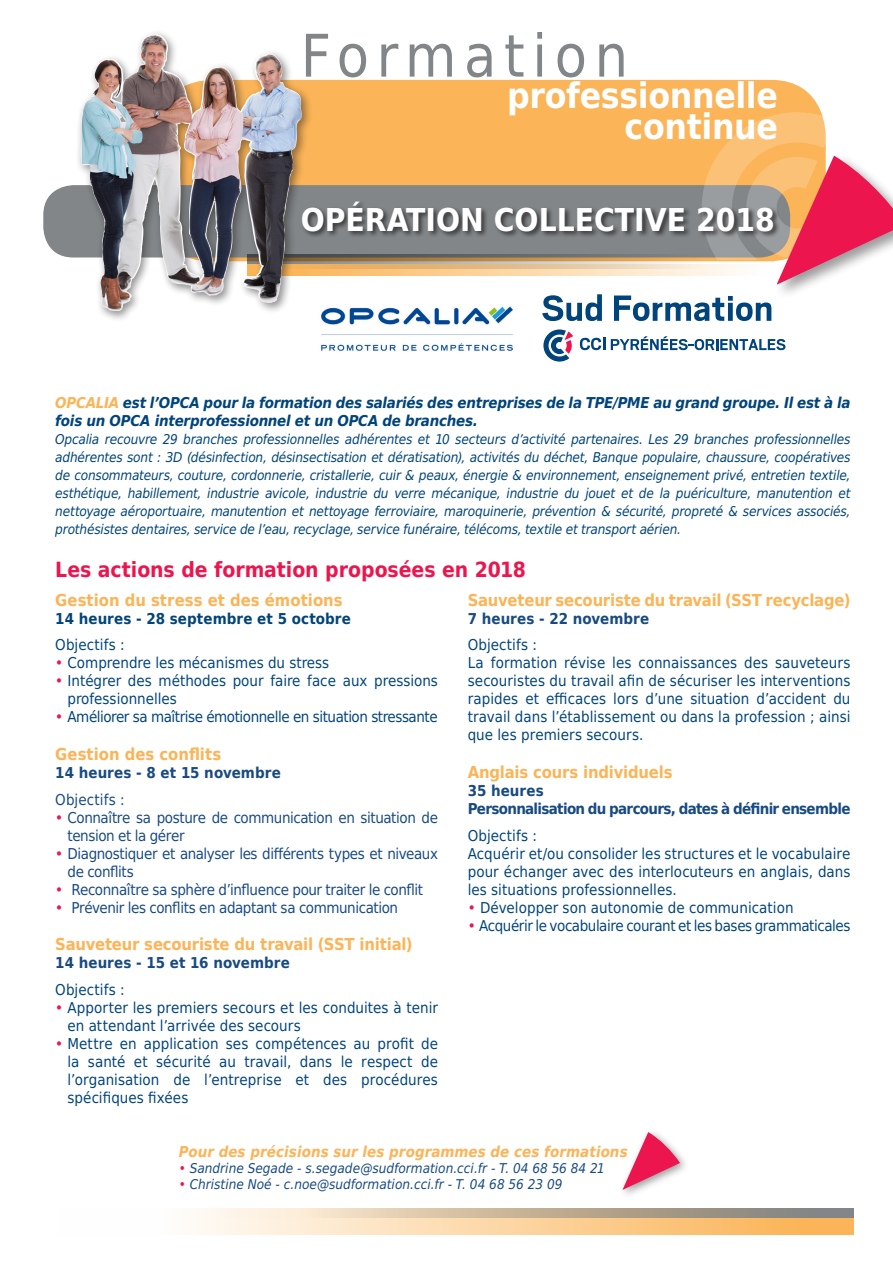
<style>
.page{position:relative;width:893px;height:1263px;background:#fff}
.page>*{position:absolute;margin:0;border:0;box-sizing:border-box;transform-origin:0 0}
.t1{font:58.8px "DejaVu Sans Condensed";letter-spacing:.13em;color:#828688}
.t2{font:700 35.25px "DejaVu Sans Condensed";letter-spacing:-.01em;color:#fff}
.t3{font:700 31.5px "DejaVu Sans Condensed";color:#fff}
.t4{font:700 21px "DejaVu Sans Condensed";letter-spacing:-.005em;color:#ed154e}
.t5{font:700 16.5px "DejaVu Sans Condensed";letter-spacing:-.01em;color:#fbb457}
.t6{font:15px/18px "DejaVu Sans Condensed";color:#00447b;text-align:justify}
.t7{font:15px/18px "DejaVu Sans Condensed";letter-spacing:-.025em;color:#184a82}
.t8{font:italic 700 15px/18px "DejaVu Sans Condensed";letter-spacing:-.015em;color:#00447b}
.t9{font:15px "DejaVu Sans Condensed";letter-spacing:-.03em;color:#00447b}
.t10{font:700 15px "DejaVu Sans Condensed";letter-spacing:-.01em;color:#184a82}
.t11{font:700 15px "DejaVu Sans Condensed";letter-spacing:-.045em;color:#184a82}
.t12{font:italic 700 15px "DejaVu Sans Condensed";color:#fbb457}
.t13{font:700 15px "DejaVu Sans Condensed";letter-spacing:.005em;color:#00447b}
.t14{font:15px "DejaVu Sans Condensed";letter-spacing:.005em;color:#184a82}
.t15{font:italic 13.5px/18px "DejaVu Sans Condensed";letter-spacing:-.015em;color:#00447b;text-align:justify}
.t16{font:italic 13.5px "DejaVu Sans Condensed";color:#184a82}
.s1{color:#fbb457}
.s2{color:#ed154e}
</style>
<div class="page">
<div style="left:156px;top:80px;width:670px;height:181px;background:#fbb457;border-radius:55px"></div>
<div style="left:43px;top:185px;width:747px;height:72px;background:#828688;border-radius:30px"></div>
<svg style="left:313px;top:254px;width:389px;height:10px;background:#a18e74"></svg>
<svg style="left:313px;top:264px;width:389px;height:12px;background:#f4ce9c"></svg>
<div style="left:76px;top:29px;width:237px;height:293px;background:#231f20;opacity:.5"></div>
<img style="left:80px;top:34px;width:77px;height:277px">
<svg style="left:542px;top:294px;width:60px;height:27px"></svg>
<svg style="left:614px;top:295px;width:157px;height:26px"></svg>
<svg style="left:580px;top:338px;width:25px;height:12px"></svg>
<svg style="left:611px;top:336px;width:174px;height:14px"></svg>
<svg style="left:543px;top:329px;width:30px;height:33px"></svg>
<div style="left:774px;top:153px;width:119px;height:147px;background:#231f20;opacity:.45"></div>
<svg style="left:702px;top:112px;width:191px;height:172px"></svg>
<img style="left:321px;top:306px;width:192px;height:45px">
<div style="left:301px;top:199px;width:479px;height:39px;background:#231f20;opacity:.75"></div>
<div style="left:57px;top:1209px;width:797px;height:26px;background:linear-gradient(to right,#fff,#fbb04f)"></div>
<svg style="left:220px;top:1209px;width:634px;height:9px;background:#c2b5a1"></svg>
<div style="left:618px;top:1128px;width:72px;height:72px;background:#231f20;opacity:.45"></div>
<svg style="left:623px;top:1132px;width:57px;height:58px"></svg>
<p class="t1" style="left:301px;top:8px;width:329px">Formation</p>
<p class="t2" style="left:507px;top:66px;width:272px">professionnelle</p>
<p class="t2" style="left:625px;top:98px;width:155px">continue</p>
<p class="t3" style="left:301px;top:194px;width:476px">OPÉRATION COLLECTIVE 2018</p>
<p class="t8" style="left:55px;top:393px;width:797px"><span class="s1">OPCALIA</span> est l’OPCA pour la formation des salariés des entreprises de la TPE/PME au grand groupe. Il est à la fois un OPCA interprofessionnel et un OPCA de branches.</p>
<p class="t15" style="left:55px;top:430px;width:797px">Opcalia recouvre 29 branches professionnelles adhérentes et 10 secteurs d’activité partenaires. Les 29 branches professionnelles adhérentes sont : 3D (désinfection, désinsectisation et dératisation), activités du déchet, Banque populaire, chaussure, coopératives de consommateurs, couture, cordonnerie, cristallerie, cuir &amp; peaux, énergie &amp; environnement, enseignement privé, entretien textile, esthétique, habillement, industrie avicole, industrie du verre mécanique, industrie du jouet et de la puériculture, manutention et nettoyage aéroportuaire, manutention et nettoyage ferroviaire, maroquinerie, prévention &amp; sécurité, propreté &amp; services associés, prothésistes dentaires, service de l’eau, recyclage, service funéraire, télécoms, textile et transport aérien.</p>
<p class="t4" style="left:55px;top:553px;width:472px">Les actions de formation proposées en 2018</p>
<p class="t5" style="left:55px;top:586px;width:289px">Gestion du stress et des émotions</p>
<p class="t13" style="left:55px;top:606px;width:297px">14 heures - 28 septembre et 5 octobre</p>
<p class="t6" style="left:55px;top:636px;width:71px">Objectifs :</p>
<p class="t6" style="left:55px;top:654px;width:276px"><span class="s2">•</span> Comprendre les mécanismes du stress</p>
<p class="t6" style="left:68px;top:672px;width:372px;text-indent:-12px"><span class="s2">•</span> Intégrer des méthodes pour faire face aux pressions professionnelles</p>
<p class="t9" style="left:55px;top:705px;width:384px"><span class="s2">•</span> Améliorer sa maîtrise émotionnelle en situation stressante</p>
<p class="t5" style="left:55px;top:741px;width:167px">Gestion des conflits</p>
<p class="t10" style="left:55px;top:760px;width:227px">14 heures - 8 et 15 novembre</p>
<p class="t14" style="left:55px;top:787px;width:71px">Objectifs :</p>
<p class="t7" style="left:68px;top:808px;width:372px;text-indent:-12px"><span class="s2">•</span> Connaître sa posture de communication en situation de tension et la gérer</p>
<p class="t7" style="left:68px;top:844px;width:372px;text-indent:-12px"><span class="s2">•</span> Diagnostiquer et analyser les différents types et niveaux de conflits</p>
<p class="t7" style="left:55px;top:880px;width:369px"><span class="s2">•</span> Reconnaître sa sphère d’influence pour traiter le conflit</p>
<p class="t7" style="left:55px;top:898px;width:344px"><span class="s2">•</span> Prévenir les conflits en adaptant sa communication</p>
<p class="t5" style="left:55px;top:931px;width:359px">Sauveteur secouriste du travail (SST initial)</p>
<p class="t10" style="left:55px;top:951px;width:236px">14 heures - 15 et 16 novembre</p>
<p class="t6" style="left:55px;top:980px;width:71px">Objectifs :</p>
<p class="t6" style="left:68px;top:998px;width:372px;text-indent:-12px"><span class="s2">•</span> Apporter les premiers secours et les conduites à tenir en attendant l’arrivée des secours</p>
<p class="t6" style="left:68px;top:1034px;width:372px;text-indent:-12px"><span class="s2">•</span> Mettre en application ses compétences au profit de la santé et sécurité au travail, dans le respect de l’organisation de l’entreprise et des procédures spécifiques fixées</p>
<p class="t5" style="left:468px;top:586px;width:384px">Sauveteur secouriste du travail (SST recyclage)</p>
<p class="t10" style="left:468px;top:606px;width:183px">7 heures - 22 novembre</p>
<p class="t6" style="left:468px;top:636px;width:71px">Objectifs :</p>
<p class="t6" style="left:468px;top:654px;width:384px">La formation révise les connaissances des sauveteurs secouristes du travail afin de sécuriser les interventions rapides et efficaces lors d’une situation d’accident du travail dans l’établissement ou dans la profession ; ainsi que les premiers secours.</p>
<p class="t5" style="left:468px;top:759px;width:206px">Anglais cours individuels</p>
<p class="t10" style="left:468px;top:778px;width:78px">35 heures</p>
<p class="t11" style="left:468px;top:796px;width:384px">Personnalisation du parcours, dates à définir ensemble</p>
<p class="t6" style="left:468px;top:826px;width:71px">Objectifs :</p>
<p class="t6" style="left:468px;top:844px;width:384px">Acquérir et/ou consolider les structures et le vocabulaire pour échanger avec des interlocuteurs en anglais, dans les situations professionnelles.</p>
<p class="t6" style="left:468px;top:898px;width:327px"><span class="s2">•</span> Développer son autonomie de communication</p>
<p class="t9" style="left:468px;top:913px;width:384px"><span class="s2">•</span> Acquérir le vocabulaire courant et les bases grammaticales</p>
<p class="t12" style="left:179px;top:1140px;width:450px">Pour des précisions sur les programmes de ces formations</p>
<p class="t16" style="left:179px;top:1158px;width:428px"><span class="s2">•</span> Sandrine Segade - s.segade@sudformation.cci.fr - T. 04 68 56 84 21</p>
<p class="t16" style="left:179px;top:1174px;width:385px"><span class="s2">•</span> Christine Noé - c.noe@sudformation.cci.fr - T. 04 68 56 23 09</p>
</div>
